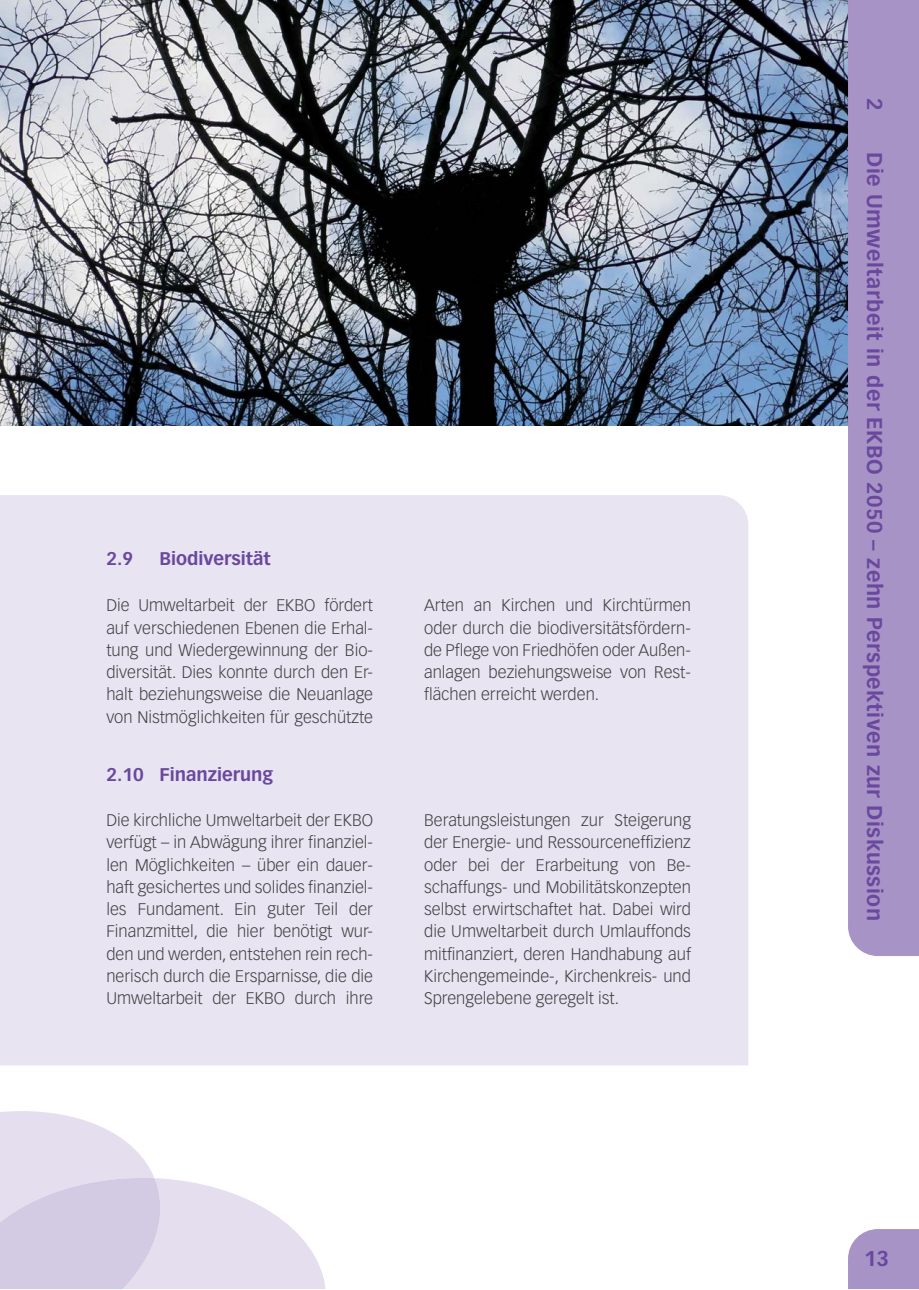
<style>
.page{position:relative;width:919px;height:1290px;background:#fff}
.page>*{position:absolute;margin:0;border:0;box-sizing:border-box;transform-origin:0 0}
.t1{font:700 21px "Vectora LT";letter-spacing:.025em;color:#6a489d}
.t2{font:700 18px "Vectora LT";color:#6a489d}
.t3{font:300 16.5px/22.2px "Vectora LT";color:#404041;text-align:justify}
</style>
<div class="page">
<img style="left:0;top:0;width:848px;height:425px">
<div style="left:0;top:495px;width:748px;height:570px;background:#e8e4f2"></div>
<svg style="left:0;top:1111px;width:325px;height:177px"></svg>
<div style="left:848px;top:1229px;width:70px;height:59px;background:#a793c6"></div>
<div style="left:848px;top:0;width:70px;height:956px;background:#a793c6"></div>
<p class="t2" style="left:106px;top:552px;width:28px">2.9</p>
<p class="t2" style="left:159px;top:552px;width:113px">Biodiversität</p>
<p class="t3" style="left:106px;top:594px;width:268px">Die Umweltarbeit der EKBO fördert auf verschiedenen Ebenen die Erhal&shy;tung und Wiedergewinnung der Bio&shy;diversität. Dies konnte durch den Er&shy;halt beziehungsweise die Neuanlage von Nistmöglichkeiten für geschützte</p>
<p class="t3" style="left:424px;top:594px;width:268px">Arten an Kirchen und Kirchtürmen oder durch die biodiversitätsfördern&shy;de Pflege von Friedhöfen oder Außen&shy;anlagen beziehungsweise von Rest&shy;flächen erreicht werden.</p>
<p class="t2" style="left:106px;top:767px;width:168px">2.10 Finanzierung</p>
<p class="t3" style="left:106px;top:809px;width:268px">Die kirchliche Umweltarbeit der EKBO verfügt – in Abwägung ihrer finanziel&shy;len Möglichkeiten – über ein dauer&shy;haft gesichertes und solides finanziel&shy;les Fundament. Ein guter Teil der Finanzmittel, die hier benötigt wur&shy;den und werden, entstehen rein rech&shy;nerisch durch die Ersparnisse, die die Umweltarbeit der EKBO durch ihre</p>
<p class="t3" style="left:424px;top:809px;width:268px">Beratungsleistungen zur Steigerung der Energie- und Ressourceneffizienz oder bei der Erarbeitung von Be&shy;schaffungs- und Mobilitätskonzepten selbst erwirtschaftet hat. Dabei wird die Umweltarbeit durch Umlauffonds mitfinanziert, deren Handhabung auf Kirchengemeinde-, Kirchenkreis- und Sprengelebene geregelt ist.</p>
<p class="t1" style="left:882px;top:98px;width:14px;rotate:90deg">2</p>
<p class="t1" style="left:882px;top:152px;width:770px;rotate:90deg">Die Umweltarbeit in der EKBO 2050 – zehn Perspektiven zur Diskussion</p>
<p class="t1" style="left:864px;top:1250px;width:26px">13</p>
</div>
